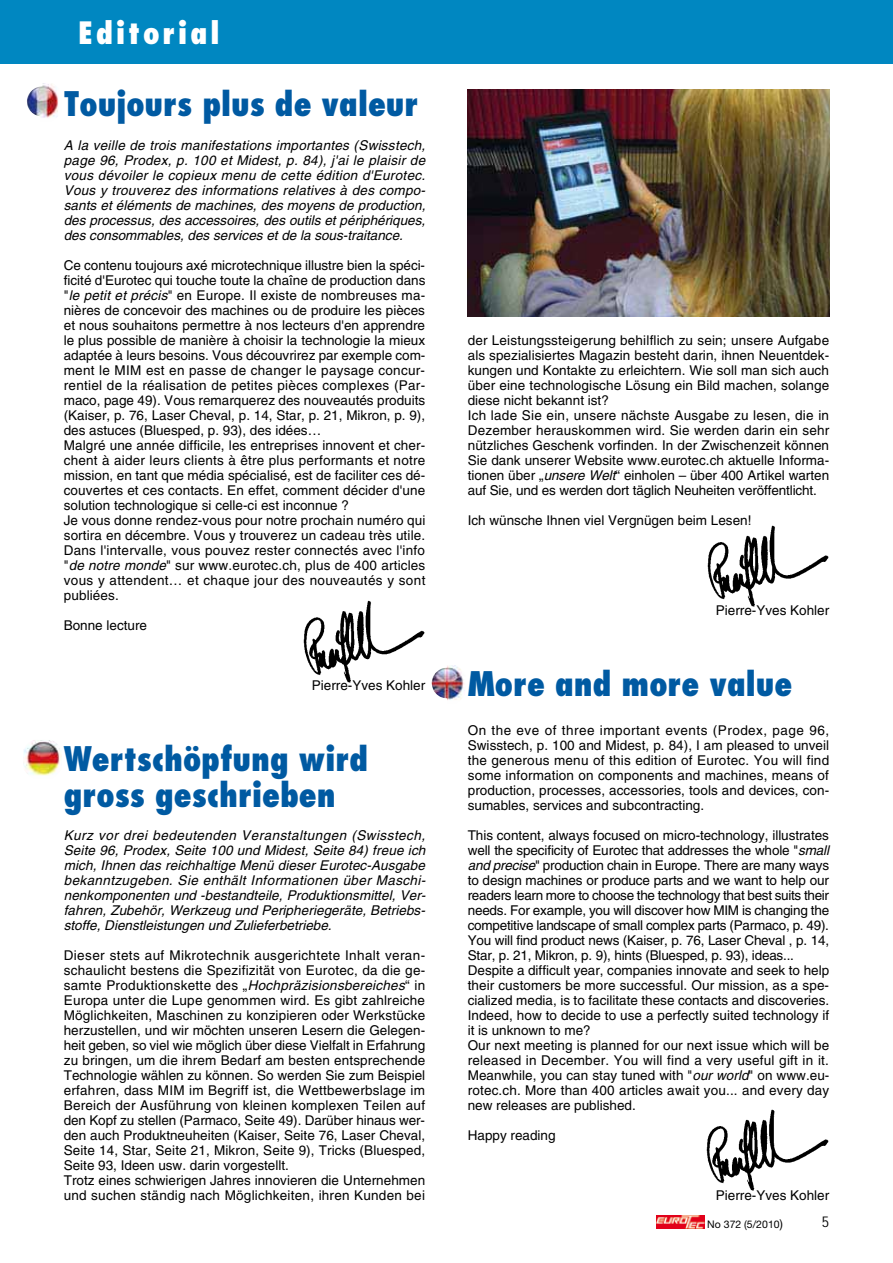
<style>
.page{position:relative;width:893px;height:1263px;background:#fff}
.page>*{position:absolute;margin:0;border:0;box-sizing:border-box;transform-origin:0 0}
.t1{font:800 condensed 33px/36px "Futura";color:#005aa2}
.t2{font:800 condensed 30px "Futura";letter-spacing:.1em;color:#fff}
.t3{font:13.5px/15px "Helvetica";color:#000}
.t4{font:italic 13.5px/15px "Helvetica";color:#000;text-align:justify}
.t5{font:10.5px "Helvetica Neue";color:#000}
.s1{font-style:italic}
.s2{font-size:12px}
</style>
<div class="page">
<svg style="left:656px;top:1215px;width:1px;height:13px"></svg>
<img style="left:657px;top:1215px;width:47px;height:13px">
<div style="left:0;top:0;width:893px;height:64px;background:#0087c1"></div>
<img style="left:303px;top:600px;width:122px;height:83px">
<img style="left:27px;top:83px;width:32px;height:35px">
<img style="left:23px;top:740px;width:39px;height:38px;border-radius:10px">
<img style="left:707px;top:525px;width:122px;height:82px">
<img style="left:432px;top:665px;width:32px;height:35px">
<img style="left:706px;top:1109px;width:123px;height:82px">
<img style="left:468px;top:89px;width:361px;height:227px">
<h2 class="t2" style="left:78px;top:20px;width:143px">Editorial</h2>
<h1 class="t1" style="left:64px;top:89px;width:356px">Toujours plus de valeur</h1>
<p class="t4" style="left:64px;top:139px;width:363px">A la veille de trois manifestations importantes (Swisstech, page 96, Prodex, p. 100 et Midest, p. 84), j'ai le plaisir de vous dévoiler le copieux menu de cette édition d'Eurotec.<br>Vous y trouverez des informations relatives à des compo&shy;sants et éléments de machines, des moyens de production, des processus, des accessoires, des outils et périphériques, des consommables, des services et de la sous-traitance.</p>
<p class="t3" style="left:64px;top:259px;width:363px">Ce contenu toujours axé microtechnique illustre bien la spéci&shy;ficité d'Eurotec qui touche toute la chaîne de production dans "<span class="s1">le petit et précis</span>" en Europe. Il existe de nombreuses ma&shy;nières de concevoir des machines ou de produire les pièces et nous souhaitons permettre à nos lecteurs d'en apprendre le plus possible de manière à choisir la technologie la mieux adaptée à leurs besoins. Vous découvrirez par exemple com&shy;ment le MIM est en passe de changer le paysage concur&shy;rentiel de la réalisation de petites pièces complexes (Par&shy;maco, page 49). Vous remarquerez des nouveautés produits (Kaiser, p. 76, Laser Cheval, p. 14, Star, p. 21, Mikron, p. 9), des astuces (Bluesped, p. 93), des idées…<br>Malgré une année difficile, les entreprises innovent et cher&shy;chent à aider leurs clients à être plus performants et notre mission, en tant que média spécialisé, est de faciliter ces dé&shy;couvertes et ces contacts. En effet, comment décider d'une solution technologique si celle-ci est inconnue ?<br>Je vous donne rendez-vous pour notre prochain numéro qui sortira en décembre. Vous y trouverez un cadeau très utile.<br>Dans l'intervalle, vous pouvez rester connectés avec l'info "<span class="s1">de notre monde</span>" sur www.eurotec.ch, plus de 400 articles vous y attendent… et chaque jour des nouveautés y sont publiées.</p>
<p class="t3" style="left:64px;top:619px;width:85px">Bonne lecture</p>
<p class="t3" style="left:312px;top:679px;width:115px">Pierre-Yves Kohler</p>
<h1 class="t1" style="left:64px;top:744px;width:306px">Wertschöpfung wird gross geschrieben</h1>
<p class="t4" style="left:64px;top:829px;width:363px">Kurz vor drei bedeutenden Veranstaltungen (Swisstech, Seite 96, Prodex, Seite 100 und Midest, Seite 84) freue ich mich, Ihnen das reichhaltige Menü dieser Eurotec-Ausgabe bekanntzugeben. Sie enthält Informationen über Maschi&shy;nenkomponenten und -bestandteile, Produktionsmittel, Ver&shy;fahren, Zubehör, Werkzeug und Peripheriegeräte, Betriebs&shy;stoffe, Dienstleistungen und Zulieferbetriebe.</p>
<p class="t3" style="left:64px;top:949px;width:363px">Dieser stets auf Mikrotechnik ausgerichtete Inhalt veran&shy;schaulicht bestens die Spezifizität von Eurotec, da die ge&shy;samte Produktionskette des „<span class="s1">Hochpräzisionsbereiches</span>“ in Europa unter die Lupe genommen wird. Es gibt zahlreiche Möglichkeiten, Maschinen zu konzipieren oder Werkstücke herzustellen, und wir möchten unseren Lesern die Gelegen&shy;heit geben, so viel wie möglich über diese Vielfalt in Erfahrung zu bringen, um die ihrem Bedarf am besten entsprechende Technologie wählen zu können. So werden Sie zum Beispiel erfahren, dass MIM im Begriff ist, die Wettbewerbslage im Bereich der Ausführung von kleinen komplexen Teilen auf den Kopf zu stellen (Parmaco, Seite 49). Darüber hinaus wer&shy;den auch Produktneuheiten (Kaiser, Seite 76, Laser Cheval, Seite 14, Star, Seite 21, Mikron, Seite 9), Tricks (Bluesped, Seite 93, Ideen usw. darin vorgestellt.<br>Trotz eines schwierigen Jahres innovieren die Unternehmen und suchen ständig nach Möglichkeiten, ihren Kunden bei</p>
<p class="t3" style="left:468px;top:334px;width:363px">der Leistungssteigerung behilflich zu sein; unsere Aufgabe als spezialisiertes Magazin besteht darin, ihnen Neuentdek&shy;kungen und Kontakte zu erleichtern. Wie soll man sich auch über eine technologische Lösung ein Bild machen, solange diese nicht bekannt ist?<br>Ich lade Sie ein, unsere nächste Ausgabe zu lesen, die in Dezember herauskommen wird. Sie werden darin ein sehr nützliches Geschenk vorfinden. In der Zwischenzeit können Sie dank unserer Website www.eurotec.ch aktuelle Informa&shy;tionen über „<span class="s1">unsere Welt</span>“ einholen – über 400 Artikel warten auf Sie, und es werden dort täglich Neuheiten veröffentlicht.</p>
<p class="t3" style="left:468px;top:514px;width:285px">Ich wünsche Ihnen viel Vergnügen beim Lesen!</p>
<p class="t3" style="left:716px;top:604px;width:115px">Pierre-Yves Kohler</p>
<h1 class="t1" style="left:468px;top:669px;width:326px">More and more value</h1>
<p class="t3" style="left:468px;top:724px;width:363px;text-align:justify">On the eve of three important events (Prodex, page 96, Swisstech, p. 100 and Midest, p. 84), I am pleased to unveil the generous menu of this edition of Eurotec. You will find some information on components and machines, means of production, processes, accessories, tools and devices, con&shy;sumables, services and subcontracting.</p>
<p class="t3" style="left:468px;top:829px;width:363px">This content, always focused on micro-technology, illustrates well the specificity of Eurotec that addresses the whole "<span class="s1">small and precise</span>" production chain in Europe. There are many ways to design machines or produce parts and we want to help our readers learn more to choose the technology that best suits their needs. For example, you will discover how MIM is changing the competitive landscape of small complex parts (Parmaco, p. 49).<br>You will find product news (Kaiser, p. 76, Laser Cheval , p. 14, Star, p. 21, Mikron, p. 9), hints (Bluesped, p. 93), ideas...<br>Despite a difficult year, companies innovate and seek to help their customers be more successful. Our mission, as a spe&shy;cialized media, is to facilitate these contacts and discoveries.<br>Indeed, how to decide to use a perfectly suited technology if it is unknown to me?<br>Our next meeting is planned for our next issue which will be released in December. You will find a very useful gift in it.<br>Meanwhile, you can stay tuned with "<span class="s1">our world</span>" on www.eu&shy;rotec.ch. More than 400 articles await you... and every day new releases are published.</p>
<p class="t3" style="left:468px;top:1129px;width:89px">Happy reading</p>
<p class="t3" style="left:716px;top:1189px;width:115px">Pierre-Yves Kohler</p>
<p class="t5" style="left:707px;top:1220px;width:77px">No 372 (5/2010<span class="s2">)</span></p>
</div>
